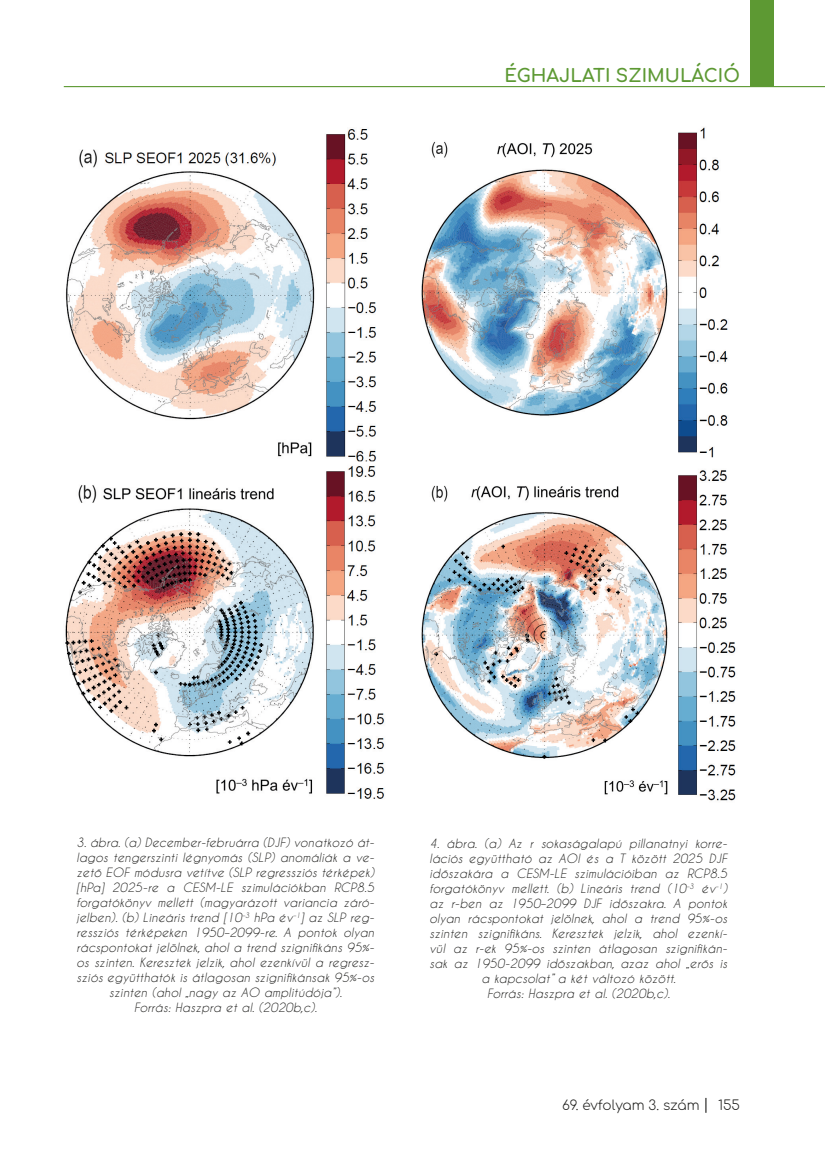
<style>
.page{position:relative;width:825px;height:1166px;background:#fff}
.page>*{position:absolute;margin:0;border:0;box-sizing:border-box;transform-origin:0 0}
.t1{font:700 18px "Comfortaa";color:#5d9933}
.t2{font:300 13.5px "Comfortaa";color:#1d1d1b}
.képaláírás{font:italic 12px/15px "Caviar Dreams";letter-spacing:.02em;color:#1d1d1b;text-align:center}
</style>
<div class="page">
<hr style="left:64px;top:86px;width:761px;height:1px;background:#5d9933">
<div style="left:750px;top:0;width:24px;height:87px;background:#5d9933"></div>
<svg style="left:705px;top:1097px;width:1px;height:15px"></svg>
<img style="left:65px;top:129px;width:320px;height:670px">
<img style="left:421px;top:127px;width:315px;height:674px">
<p class="t1" style="left:504px;top:59px;width:237px">ÉGHAJLATI SZIMULÁCIÓ</p>
<p class="képaláírás" style="left:77px;top:834px;width:299px">3. ábra. (a) December-februárra (DJF) vonatkozó át&shy;lagos tengerszinti légnyomás (SLP) anomáliák a ve&shy;zető EOF módusra vetítve (SLP regressziós térképek) [hPa] 2025-re a CESM-LE szimulációkban RCP8.5 forgatókönyv mellett (magyarázott variancia záró&shy;jelben). (b) Lineáris trend [10<sup>–3</sup> hPa év<sup>–1</sup>] az SLP reg&shy;ressziós térképeken 1950–2099-re. A pontok olyan rácspontokat jelölnek, ahol a trend szignifikáns 95%- os szinten. Keresztek jelzik, ahol ezenkívül a regres - sziós együtthatók is átlagosan szignifikánsak 95%-os szinten (ahol „nagy az AO amplitúdója”).</p>
<p class="képaláírás" style="left:134px;top:999px;width:185px">Forrás: Haszpra et al. (2020b,c).</p>
<p class="képaláírás" style="left:429px;top:835px;width:299px">4. ábra. (a) Az r sokaságalapú pillanatnyi korre&shy;lációs együttható az AOI és a T között 2025 DJF időszakára a CESM-LE szimulációiban az RCP8.5 forgatókönyv mellett. (b) Lineáris trend (10<sup>–3</sup> év<sup>–1</sup>) az r-ben az 1950–2099 DJF időszakra. A pontok olyan rácspontokat jelölnek, ahol a trend 95%-os szinten szignifikáns. Keresztek jelzik, ahol ezenkí&shy;vül az r-ek 95%-os szinten átlagosan szignifikán&shy;sak az 1950‑2099 időszakban, azaz ahol „erős is a kapcsolat” a két változó között.</p>
<p class="képaláírás" style="left:487px;top:985px;width:185px">Forrás: Haszpra et al. (2020b,c).</p>
<p class="t2" style="left:562px;top:1092px;width:139px">69. évfolyam 3. szám</p>
<p class="t2" style="left:718px;top:1092px;width:23px">155</p>
</div>
